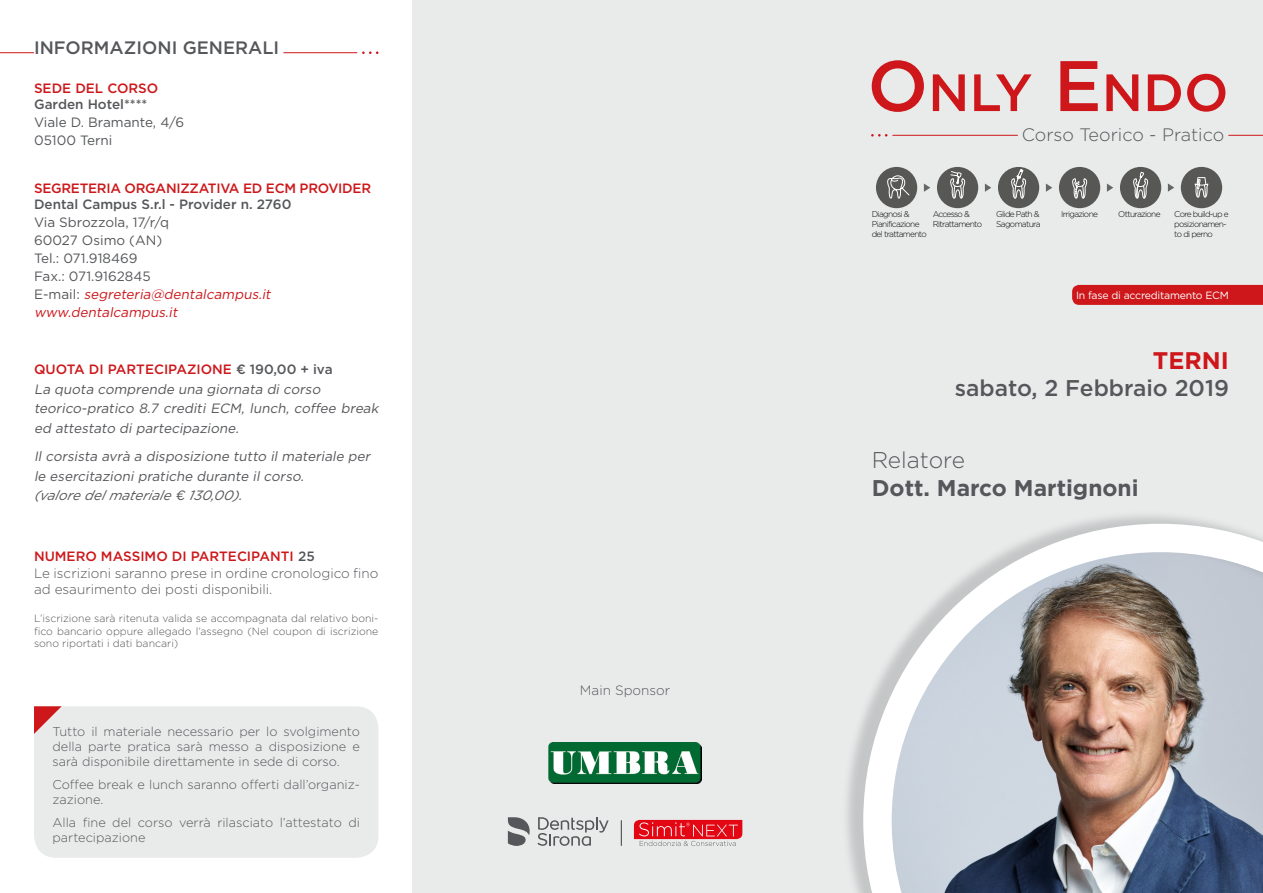
<style>
.page{position:relative;width:1263px;height:893px;background:#fff}
.page>*{position:absolute;margin:0;border:0;box-sizing:border-box;transform-origin:0 0}
.t1{font:500 52.35px "Gotham";color:#cd171a}
.t2{font:700 24px "Gotham";color:#cd171a}
.t3{font:500 22.8px "Gotham";color:#55575a}
.t4{font:700 22.8px "Gotham";color:#55575a}
.t5{font:300 22.8px "Gotham";letter-spacing:-.005em;color:#55575a}
.t6{font:300 18px "Gotham";color:#55575a}
.t7{font:500 18px "Gotham";color:#55575a}
.t8{font:italic 13.5px/19.5px "Gotham";color:#55575a}
.t9{font:13.5px/18px "Gotham";color:#55575a}
.t10{font:300 13.5px/16.2px "Gotham";color:#55575a}
.t11{font:500 13.5px "Gotham";color:#55575a}
.t12{font:500 13.5px "Gotham";letter-spacing:-.02em;color:#cd171a}
.t13{font:500 13.5px "Gotham";color:#cd171a}
.t14{font:300 12.75px/15.3px "Gotham";color:#55575a}
.t15{font:300 10.5px/12.6px "Gotham";color:#55575a;text-align:justify}
.t16{font:10.5px "Gotham";letter-spacing:-.02em;color:#fff}
.t17{font:300 8.4px/10.1px "Gotham";letter-spacing:-.08em;color:#000}
.s1{font-style:italic;color:#cd171a}
.s2{font-weight:500;font-style:normal;color:#cd171a}
.s3{font-weight:500;font-style:normal}
.s4{font-style:inherit}
.s5{font-weight:500;color:#cd171a}
.s6{font-weight:500}
.s7{font-size:71.25px}
</style>
<div class="page">
<div style="left:412px;top:0;width:851px;height:893px;background:#e9ebeb"></div>
<div style="left:34px;top:706px;width:344px;height:152px;background:#e9ebeb;border-radius:22px"></div>
<div style="left:841px;top:510px;width:422px;height:383px;background:#55575a;opacity:.25"></div>
<svg style="left:863px;top:524px;width:400px;height:369px;background:#b6b3b5"></svg>
<svg style="left:34px;top:706px;width:28px;height:28px"></svg>
<svg style="left:508px;top:817px;width:22px;height:29px"></svg>
<svg style="left:537px;top:817px;width:72px;height:29px"></svg>
<svg style="left:621px;top:820px;width:1px;height:26px"></svg>
<svg style="left:634px;top:820px;width:108px;height:26px;background:#e2525a"></svg>
<svg style="left:871px;top:134px;width:16px;height:3px"></svg>
<hr style="left:892px;top:135px;width:126px;height:1px;background:#cd171a">
<hr style="left:1228px;top:135px;width:35px;height:1px;background:#cd171a">
<svg style="left:362px;top:51px;width:16px;height:3px"></svg>
<hr style="left:283px;top:52px;width:74px;height:1px;background:#cd171a">
<hr style="left:0;top:52px;width:34px;height:1px;background:#cd171a">
<div style="left:876px;top:167px;width:41px;height:41px;background:#575756;border-radius:50%"></div>
<svg style="left:887px;top:175px;width:23px;height:24px"></svg>
<div style="left:937px;top:167px;width:41px;height:41px;background:#575756;border-radius:50%"></div>
<svg style="left:950px;top:171px;width:15px;height:28px"></svg>
<div style="left:998px;top:167px;width:41px;height:41px;background:#575756;border-radius:50%"></div>
<svg style="left:1011px;top:169px;width:15px;height:30px"></svg>
<div style="left:1059px;top:167px;width:41px;height:41px;background:#575756;border-radius:50%"></div>
<svg style="left:1072px;top:178px;width:15px;height:21px"></svg>
<div style="left:1120px;top:167px;width:41px;height:41px;background:#575756;border-radius:50%"></div>
<svg style="left:1133px;top:171px;width:15px;height:28px"></svg>
<svg style="left:924px;top:184px;width:6px;height:8px"></svg>
<svg style="left:985px;top:184px;width:6px;height:8px"></svg>
<svg style="left:1046px;top:184px;width:6px;height:8px"></svg>
<svg style="left:1107px;top:184px;width:6px;height:8px"></svg>
<div style="left:1181px;top:167px;width:41px;height:41px;background:#575756;border-radius:50%"></div>
<svg style="left:1194px;top:177px;width:14px;height:21px"></svg>
<svg style="left:1168px;top:183px;width:6px;height:9px"></svg>
<img style="left:548px;top:742px;width:154px;height:42px">
<div style="left:1072px;top:285px;width:191px;height:20px;background:#cd171a"></div>
<h3 class="t7" style="left:34px;top:36px;width:247px">INFORMAZIONI GENERALI</h3>
<p class="t13" style="left:34px;top:79px;width:126px">SEDE DEL CORSO</p>
<p class="t11" style="left:34px;top:96px;width:115px">Garden Hotel****</p>
<p class="t9" style="left:34px;top:113px;width:152px">Viale D. Bramante, 4/6<br>05100 Terni</p>
<p class="t12" style="left:34px;top:179px;width:339px">SEGRETERIA ORGANIZZATIVA ED ECM PROVIDER</p>
<p class="t11" style="left:34px;top:196px;width:259px">Dental Campus S.r.l - Provider n. 2760</p>
<p class="t9" style="left:34px;top:213px;width:241px">Via Sbrozzola, 17/r/q<br>60027 Osimo (AN)<br>Tel.: 071.918469<br>Fax.: 071.9162845<br>E - m a i l : <span class="s1">segreteria@dentalcampus.it www.dentalcampus.it</span></p>
<p class="t8" style="left:34px;top:360px;width:349px"><span class="s2">QUOTA DI PARTECIPAZIONE</span> <span class="s3">€ 190,00 + iva<br></span>La quota comprende una giornata di corso teorico-pratico 8.7 crediti ECM, lunch, coffee break ed attestato di partecipazione.</p>
<p class="t8" style="left:34px;top:447px;width:341px">Il corsista avrà a disposizione tutto il materiale per le esercitazioni pratiche durante il corso.<br><span class="s4">(valore del materiale</span> € <span class="s4">130,00) .</span></p>
<p class="t10" style="left:34px;top:548px;width:346px"><span class="s5">NUMERO MASSIMO DI PARTECIPANTI</span> <span class="s6">25<br></span>Le iscrizioni saranno prese in ordine cronologico fino ad esaurimento dei posti disponibili.</p>
<p class="t15" style="left:34px;top:612px;width:346px">L’iscrizione sarà ritenuta valida se accompagnata dal relativo boni&shy;fico bancario oppure allegado l’assegno (Nel coupon di iscrizione sono riportati i dati bancari)</p>
<p class="t14" style="left:52px;top:723px;width:309px;text-align:justify">Tutto il materiale necessario per lo svolgimento della parte pratica sarà messo a disposizione e sarà disponibile direttamente in sede di corso.</p>
<p class="t14" style="left:52px;top:776px;width:309px">Coffee break e lunch saranno offerti dall’organiz&shy;zazione.</p>
<p class="t14" style="left:52px;top:814px;width:309px">Alla fine del corso verrà rilasciato l’attestato di partecipazione</p>
<p class="t10" style="left:580px;top:682px;width:92px">Main Sponsor</p>
<h1 class="t1" style="left:867px;top:58px;width:362px"><span class="s7">O</span>NLY <span class="s7">E</span>NDO</h1>
<h3 class="t6" style="left:1022px;top:123px;width:204px">Corso Teorico - Pratico</h3>
<p class="t17" style="left:872px;top:209px;width:57px">Diagnosi &amp;<br>Pianificazione del trattamento</p>
<p class="t17" style="left:933px;top:209px;width:51px">Accesso &amp;<br>Ritrattamento</p>
<p class="t17" style="left:996px;top:209px;width:46px">Glide Path &amp;<br>Sagomatura</p>
<p class="t17" style="left:1061px;top:209px;width:38px">Irrigazione</p>
<p class="t17" style="left:1118px;top:209px;width:44px">Otturazione</p>
<p class="t17" style="left:1174px;top:209px;width:56px">Core build-up e posizionamen&shy;to di perno</p>
<p class="t16" style="left:1076px;top:288px;width:154px">In fase di accreditamento ECM</p>
<h2 class="t2" style="left:1153px;top:346px;width:78px">TERNI</h2>
<h3 class="t3" style="left:955px;top:373px;width:276px">sabato, 2 Febbraio 2019</h3>
<h3 class="t5" style="left:872px;top:446px;width:95px">Relatore</h3>
<h3 class="t4" style="left:872px;top:474px;width:268px">Dott. Marco Martignoni</h3>
</div>
